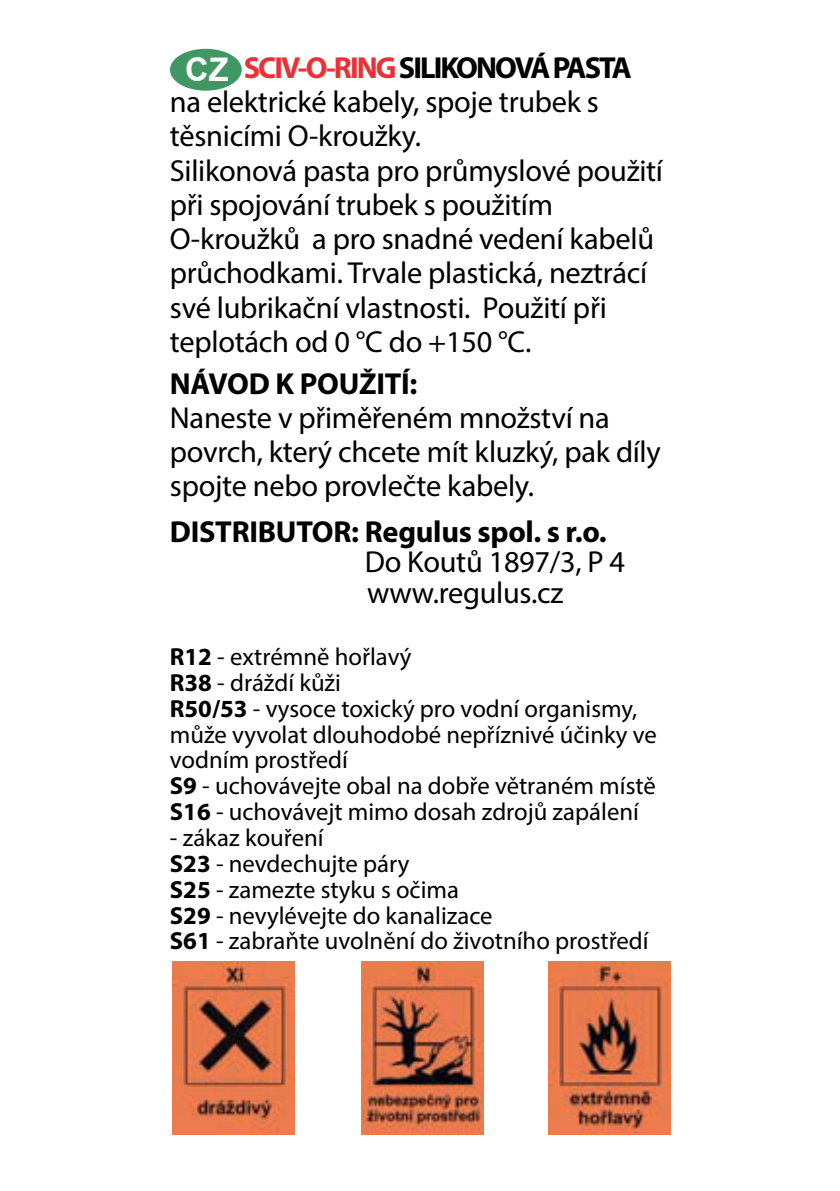
<style>
.page{position:relative;width:840px;height:1191px;background:#fff}
.page>*{position:absolute;margin:0;border:0;box-sizing:border-box;transform-origin:0 0}
.t1{font:700 32.6px "Arial";color:#fff}
.t2{font:30.4px/34.2px "Myriad Pro";letter-spacing:-.01em;color:#000002}
.t3{font:700 30.4px "Myriad Pro";letter-spacing:-.01em;color:#000002}
.t4{font:24.8px/25.8px "Myriad Pro";color:#000002}
.s1{font-weight:700;color:#ee3035}
.s2{font-weight:700}
</style>
<div class="page">
<div style="left:170px;top:49px;width:71px;height:42px;background:#409763;border-radius:50%"></div>
<img style="left:172px;top:961px;width:122px;height:173px">
<img style="left:361px;top:962px;width:122px;height:172px">
<img style="left:548px;top:962px;width:121px;height:172px">
<p class="t2" style="left:170px;top:50px;width:494px;text-indent:74px"><span class="s1">SCIV-O-RING</span><span class="s2">SILIKONOVÁPASTA </span>na elektrické kabely, spoje trubek s těsnicími O-kroužky.<br>Silikonová pasta pro průmyslové použití při spojování trubek s použitím O-kroužků a pro snadné vedení kabelů průchodkami. Trvale plastická, neztrácí své lubrikační vlastnosti. Použití při teplotách od 0 °C do +150 °C.</p>
<p class="t3" style="left:170px;top:363px;width:249px">NÁVOD K POUŽITÍ:</p>
<p class="t2" style="left:170px;top:400px;width:492px">Naneste v přiměřeném množství na povrch, který chcete mít kluzký, pak díly spojte nebo provlečte kabely.</p>
<p class="t3" style="left:170px;top:512px;width:438px">DISTRIBUTOR: Regulus spol. s r.o.</p>
<p class="t2" style="left:364px;top:546px;width:262px;line-height:30.4px">Do Koutů 1897/3, P 4 www.regulus.cz</p>
<p class="t1" style="left:185px;top:46px;width:45px">CZ</p>
<p class="t4" style="left:170px;top:643px;width:488px"><span class="s2">R12</span> - extrémně hořlavý<br><span class="s2">R38</span> - dráždí kůži<br><span class="s2">R50/53</span> - vysoce toxický pro vodní organismy, může vyvolat dlouhodobé nepříznivé účinky ve vodním prostředí<br><span class="s2">S9</span> - uchovávejte obal na dobře větraném místě <span class="s2">S16</span> - uchovávejt mimo dosah zdrojů zapálení</p>
<p class="t4" style="left:170px;top:824px;width:480px">- zákaz kouření<br><span class="s2">S23</span> - nevdechujte páry<br><span class="s2">S25</span> - zamezte styku s očima<br><span class="s2">S29</span> - nevylévejte do kanalizace<br><span class="s2">S61</span> - zabraňte uvolnění do životního prostředí</p>
</div>
